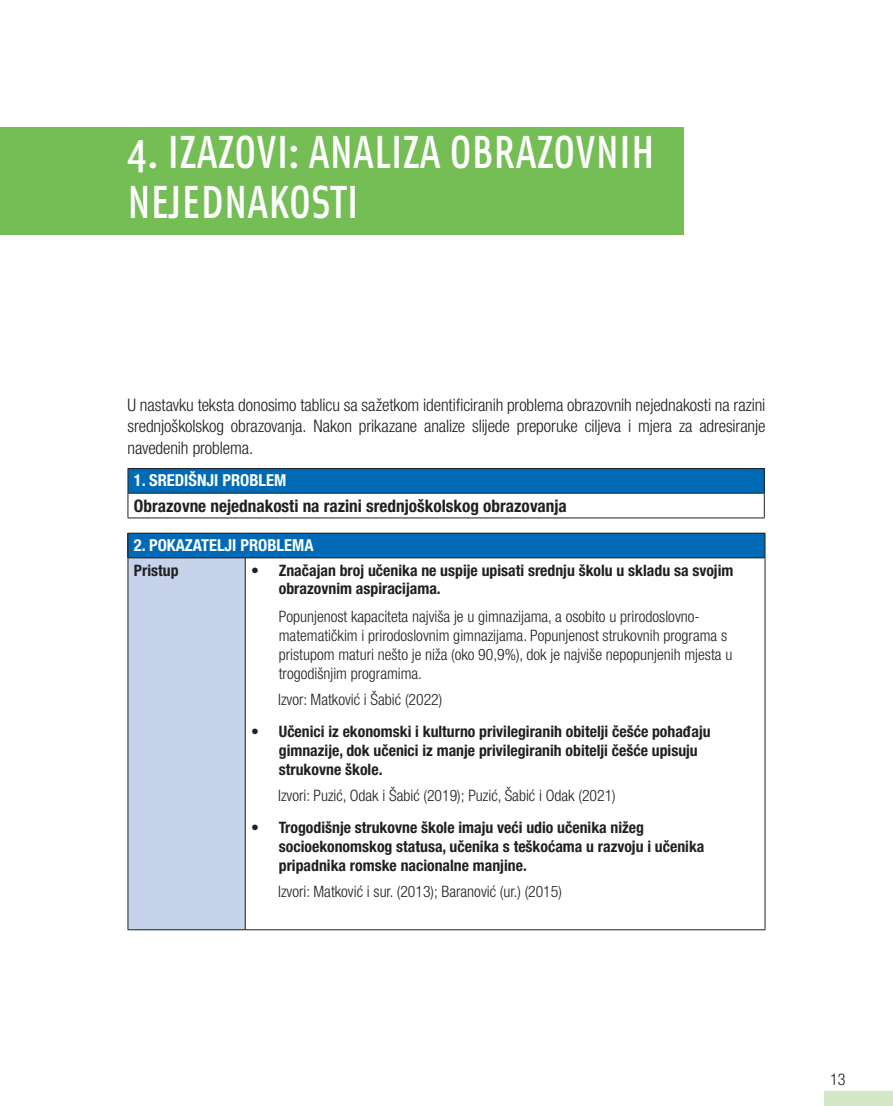
<style>
.page{position:relative;width:893px;height:1106px;background:#fff}
.page>*{position:absolute;margin:0;border:0;box-sizing:border-box;transform-origin:0 0}
.t1{font:500 46.5px/50.1px "Solex Turbo";color:#fff}
.t2{font:300 condensed 17.25px/21.5px "Helvetica Neue LT Pro";letter-spacing:-.01em;color:#231f20;text-align:justify}
.t3{font:700 condensed 17.25px "Helvetica Neue LT Pro";color:#231f20}
.t4{font:700 condensed 16.5px "Helvetica Neue LT Pro";color:#fff}
.t5{font:300 condensed 16.2px "Helvetica Neue LT Pro";color:#231f20}
.t6{font:700 condensed 15.75px/18.9px "Helvetica Neue LT Pro";color:#231f20}
.t7{font:300 condensed 15.75px/18.9px "Helvetica Neue LT Pro";color:#231f20}
.s1{font-weight:300}
</style>
<div class="page">
<div style="left:825px;top:1091px;width:68px;height:15px;background:#d3e7c6"></div>
<div style="left:128px;top:468px;width:636px;height:25px;background:#016ab6"></div>
<hr style="left:128px;top:468px;width:637px;height:1px;background:#231f20">
<hr style="left:128px;top:493px;width:637px;height:1px;background:#231f20">
<svg style="left:128px;top:469px;width:1px;height:48px"></svg>
<svg style="left:764px;top:469px;width:1px;height:48px"></svg>
<hr style="left:128px;top:517px;width:637px;height:1px;background:#231f20">
<div style="left:128px;top:533px;width:637px;height:25px;background:#016ab6"></div>
<div style="left:128px;top:558px;width:117px;height:371px;background:#c6d3eb"></div>
<hr style="left:128px;top:533px;width:117px;height:1px;background:#231f20">
<svg style="left:128px;top:533px;width:1px;height:24px"></svg>
<hr style="left:245px;top:533px;width:520px;height:1px;background:#231f20">
<svg style="left:765px;top:533px;width:1px;height:24px"></svg>
<hr style="left:128px;top:557px;width:117px;height:1px;background:#231f20">
<hr style="left:245px;top:557px;width:520px;height:1px;background:#231f20">
<hr style="left:128px;top:558px;width:1px;height:371px;background:#231f20">
<hr style="left:245px;top:558px;width:1px;height:371px;background:#231f20">
<hr style="left:765px;top:558px;width:1px;height:371px;background:#231f20">
<hr style="left:128px;top:929px;width:117px;height:1px;background:#231f20">
<hr style="left:245px;top:929px;width:520px;height:1px;background:#231f20">
<div style="left:0;top:128px;width:683px;height:107px;background:#75be55"></div>
<h1 class="t1" style="left:128px;top:125px;width:528px">4. IZAZOVI: ANALIZA OBRAZOVNIH<br>NEJEDNAKOSTI</h1>
<p class="t2" style="left:128px;top:394px;width:639px">U nastavku teksta donosimo tablicu sa sažetkom identificiranih problema obrazovnih nejednakosti na razini srednjoškolskog obrazovanja. Nakon prikazane analize slijede preporuke ciljeva i mjera za adresiranje navedenih problema.</p>
<p class="t4" style="left:134px;top:470px;width:154px">1. SREDIŠNJI PROBLEM</p>
<p class="t3" style="left:134px;top:495px;width:434px">Obrazovne nejednakosti na razini srednjoškolskog obrazovanja</p>
<p class="t4" style="left:134px;top:535px;width:181px">2. POKAZATELJI PROBLEMA</p>
<p class="t6" style="left:134px;top:560px;width:46px">Pristup</p>
<p class="t6" style="left:279px;top:560px;width:456px;text-indent:-28px"><span class="s1">•</span> Značajan broj učenika ne uspije upisati srednju školu u skladu sa svojim obrazovnim aspiracijama.</p>
<p class="t7" style="left:279px;top:606px;width:455px">Popunjenost kapaciteta najviša je u gimnazijama, a osobito u prirodoslovno&shy;matematičkim i prirodoslovnim gimnazijama. Popunjenost strukovnih programa s pristupom maturi nešto je niža (oko 90,9%), dok je najviše nepopunjenih mjesta u trogodišnjim programima.</p>
<p class="t7" style="left:278px;top:690px;width:166px">Izvor: Matković i Šabić (2022)</p>
<p class="t6" style="left:279px;top:721px;width:433px;text-indent:-28px"><span class="s1">•</span> Učenici iz ekonomski i kulturno privilegiranih obitelji češće pohađaju gimnazije, dok učenici iz manje privilegiranih obitelji češće upisuju strukovne škole.</p>
<p class="t7" style="left:278px;top:786px;width:339px">Izvori: Puzić, Odak i Šabić (2019); Puzić, Šabić i Odak (2021)</p>
<p class="t6" style="left:279px;top:817px;width:427px;text-indent:-28px"><span class="s1">•</span> Trogodišnje strukovne škole imaju veći udio učenika nižeg socioekonomskog statusa, učenika s teškoćama u razvoju i učenika pripadnika romske nacionalne manjine.</p>
<p class="t7" style="left:278px;top:882px;width:285px">Izvori: Matković i sur. (2013); Baranović (ur.) (2015)</p>
<p class="t5" style="left:830px;top:1070px;width:17px">13</p>
</div>
